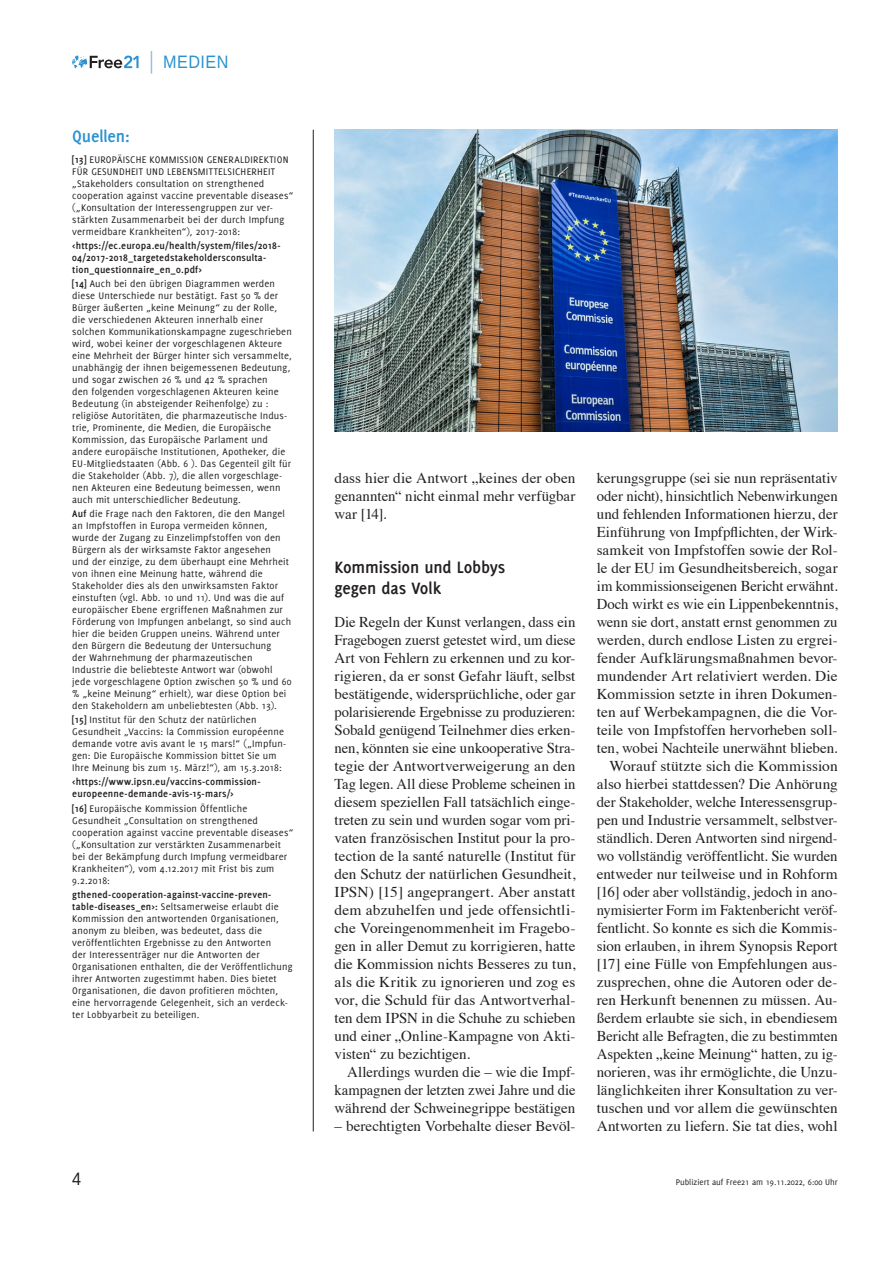
<style>
.page{position:relative;width:893px;height:1263px;background:#fff}
.page>*{position:absolute;margin:0;border:0;box-sizing:border-box;transform-origin:0 0}
.t1{font:700 18px/21px "Delicious";letter-spacing:-.005em;color:#231f20}
.t2{font:700 18px "Delicious";letter-spacing:-.01em;color:#2a92d0}
.t3{font:18px "Liberation Sans";letter-spacing:.03em;color:#2a92d0;scale:.9 1}
.t4{font:18px "Liberation Sans";color:#231f20;scale:.9 1}
.t5{font:15px/18px "Times";color:#231f20;text-align:justify}
.t6{font:10.5px/12px "Delicious";letter-spacing:.015em;color:#231f20}
.t7{font:700 10.5px/12px "Delicious";letter-spacing:.02em;color:#231f20}
.t8{font:9px "Delicious";color:#231f20}
.s1{font-weight:700}
</style>
<div class="page">
<svg style="left:72px;top:55px;width:67px;height:13px"></svg>
<svg style="left:151px;top:51px;width:1px;height:23px"></svg>
<img style="left:334px;top:130px;width:504px;height:301px">
<hr style="left:313px;top:130px;width:1px;height:1001px;background:#231f20">
<h1 class="t3" style="left:163px;top:51px;width:74px">MEDIEN</h1>
<h1 class="t2" style="left:72px;top:126px;width:59px">Quellen:</h1>
<p class="t6" style="left:72px;top:153px;width:223px"><span class="s1">[13]</span> EUROPÄISCHE KOMMISSION GENERALDIREKTION FÜR GESUNDHEIT UND LEBENSMITTELSICHERHEIT „Stakeholders consultation on strengthened cooperation against vaccine preventable diseases“ („Konsultation der Interessengruppen zur ver&shy;stärkten Zusammenarbeit bei der durch Impfung vermeidbare Krankheiten“), 2017-2018:</p>
<p class="t7" style="left:72px;top:239px;width:210px">&lt;https://ec.europa.eu/health/system/files/2018-<br>04/2017-2018_targetedstakeholdersconsulta&shy;tion_questionnaire_en_0.pdf&gt;</p>
<p class="t6" style="left:72px;top:277px;width:221px"><span class="s1">[14]</span> Auch bei den übrigen Diagrammen werden diese Unterschiede nur bestätigt. Fast 50 % der Bürger äußerten „keine Meinung“ zu der Rolle, die verschiedenen Akteuren innerhalb einer solchen Kommunikationskampagne zugeschrieben wird, wobei keiner der vorgeschlagenen Akteure eine Mehrheit der Bürger hinter sich versammelte, unabhängig der ihnen beigemessenen Bedeutung, und sogar zwischen 26 % und 42 % sprachen<br>den folgenden vorgeschlagenen Akteuren keine Bedeutung (in absteigender Reihenfolge) zu : religiöse Autoritäten, die pharmazeutische Indus&shy;trie, Prominente, die Medien, die Europäische Kommission, das Europäische Parlament und andere europäische Institutionen, Apotheker, die EU-Mitgliedstaaten (Abb. 6 ). Das Gegenteil gilt für die Stakeholder (Abb. 7), die allen vorgeschlage&shy;nen Akteuren eine Bedeutung beimessen, wenn auch mit unterschiedlicher Bedeutung.</p>
<p class="t6" style="left:72px;top:508px;width:221px"><span class="s1">Auf</span> die Frage nach den Faktoren, die den Mangel an Impfstoffen in Europa vermeiden können, wurde der Zugang zu Einzelimpfstoffen von den Bürgern als der wirksamste Faktor angesehen<br>und der einzige, zu dem überhaupt eine Mehrheit von ihnen eine Meinung hatte, während die Stakeholder dies als den unwirksamsten Faktor einstuften (vgl. Abb. 10 und 11). Und was die auf europäischer Ebene ergriffenen Maßnahmen zur Förderung von Impfungen anbelangt, so sind auch hier die beiden Gruppen uneins. Während unter den Bürgern die Bedeutung der Untersuchung<br>der Wahrnehmung der pharmazeutischen Industrie die beliebteste Antwort war (obwohl jede vorgeschlagene Option zwischen 50 % und 60 % „keine Meinung“ erhielt), war diese Option bei den Stakeholdern am unbeliebtesten (Abb. 13).</p>
<p class="t6" style="left:72px;top:714px;width:216px"><span class="s1">[15]</span> Institut für den Schutz der natürlichen Gesundheit „Vaccins: la Commission européenne demande votre avis avant le 15 mars!“ („Impfun&shy;gen: Die Europäische Kommission bittet Sie um Ihre Meinung bis zum 15. März!“), am 15.3.2018:</p>
<p class="t7" style="left:72px;top:776px;width:190px">&lt;https://www.ipsn.eu/vaccins-commission&shy;europeenne-demande-avis-15-mars/&gt;</p>
<p class="t6" style="left:72px;top:802px;width:223px"><span class="s1">[16]</span> Europäische Kommission Öffentliche Gesundheit „Consultation on strengthened cooperation against vaccine preventable diseases“ („Konsultation zur verstärkten Zusammenarbeit bei der Bekämpfung durch Impfung vermeidbarer Krankheiten“), vom 4.12.2017 mit Frist bis zum 9.2.2018:</p>
<p class="t6" style="left:72px;top:888px;width:222px"><span class="s1">gthened-cooperation-against-vaccine-preven&shy;table-diseases_en&gt;:</span> Seltsamerweise erlaubt die Kommission den antwortenden Organisationen, anonym zu bleiben, was bedeutet, dass die veröffentlichten Ergebnisse zu den Antworten<br>der Interessenträger nur die Antworten der Organisationen enthalten, die der Veröffentlichung ihrer Antworten zugestimmt haben. Dies bietet Organisationen, die davon profitieren möchten, eine hervorragende Gelegenheit, sich an verdeck&shy;ter Lobbyarbeit zu beteiligen.</p>
<h2 class="t5" style="left:334px;top:468px;width:242px">dass hier die Antwort „keines der oben genannten“ nicht einmal mehr verfügbar war [14].</h2>
<h1 class="t1" style="left:334px;top:557px;width:172px">Kommission und Lobbys gegen das Volk</h1>
<p class="t5" style="left:334px;top:612px;width:242px">Die Regeln der Kunst verlangen, dass ein Fragebogen zuerst getestet wird, um diese Art von Fehlern zu erkennen und zu kor&shy;rigieren, da er sonst Gefahr läuft, selbst bestätigende, widersprüchliche, oder gar polarisierende Ergebnisse zu produzieren:<br>Sobald genügend Teilnehmer dies erken&shy;nen, könnten sie eine unkooperative Stra&shy;tegie der Antwortverweigerung an den Tag legen. All diese Probleme scheinen in diesem speziellen Fall tatsächlich einge&shy;treten zu sein und wurden sogar vom pri&shy;vaten französischen Institut pour la pro&shy;tection de la santé naturelle (Institut für den Schutz der natürlichen Gesundheit, IPSN) [15] angeprangert. Aber anstatt dem abzuhelfen und jede offensichtli&shy;che Voreingenommenheit im Fragebo&shy;gen in aller Demut zu korrigieren, hatte die Kommission nichts Besseres zu tun, als die Kritik zu ignorieren und zog es vor, die Schuld für das Antwortverhal&shy;ten dem IPSN in die Schuhe zu schieben und einer „Online-Kampagne von Akti&shy;visten“ zu bezichtigen.</p>
<h2 class="t5" style="left:334px;top:1062px;width:242px;text-indent:13px">Allerdings wurden die – wie die Impf&shy;kampagnen der letzten zwei Jahre und die während der Schweinegrippe bestätigen</h2>
<h2 class="t5" style="left:334px;top:1116px;width:242px">– berechtigten Vorbehalte dieser Bevöl-</h2>
<p class="t5" style="left:597px;top:468px;width:242px;text-align:right">kerungsgruppe (sei sie nun repräsentativ oder nicht), hinsichtlich Nebenwirkungen und fehlenden Informationen hierzu, der Einführung von Impfpflichten, der Wirk&shy;samkeit von Impfstoffen sowie der Rol&shy;le der EU im Gesundheitsbereich, sogar im kommissionseigenen Bericht erwähnt.<br>Doch wirkt es wie ein Lippenbekenntnis, wenn sie dort, anstatt ernst genommen zu werden, durch endlose Listen zu ergrei&shy;fender Aufklärungsmaßnahmen bevor&shy;mundender Art relativiert werden. Die Kommission setzte in ihren Dokumen&shy;ten auf Werbekampagnen, die die Vor&shy;teile von Impfstoffen hervorheben soll&shy;ten, wobei Nachteile unerwähnt blieben.<br>Worauf stützte sich die Kommission also hierbei stattdessen? Die Anhörung der Stakeholder, welche Interessensgrup&shy;pen und Industrie versammelt, selbstver&shy;ständlich. Deren Antworten sind nirgend&shy;wo vollständig veröffentlicht. Sie wurden entweder nur teilweise und in Rohform [16] oder aber vollständig, jedoch in ano&shy;nymisierter Form im Faktenbericht veröf&shy;fentlicht. So konnte es sich die Kommis&shy;sion erlauben, in ihrem Synopsis Report [17] eine Fülle von Empfehlungen aus&shy;zusprechen, ohne die Autoren oder de&shy;ren Herkunft benennen zu müssen. Au&shy;ßerdem erlaubte sie sich, in ebendiesem Bericht alle Befragten, die zu bestimmten Aspekten „keine Meinung“ hatten, zu ig&shy;norieren, was ihr ermöglichte, die Unzu&shy;länglichkeiten ihrer Konsultation zu ver&shy;tuschen und vor allem die gewünschten Antworten zu liefern. Sie tat dies, wohl</p>
<h1 class="t4" style="left:72px;top:1168px;width:12px">4</h1>
<p class="t8" style="left:676px;top:1177px;width:163px">Publiziert auf Free21 am 19.11.2022, 6:00 Uhr</p>
</div>
